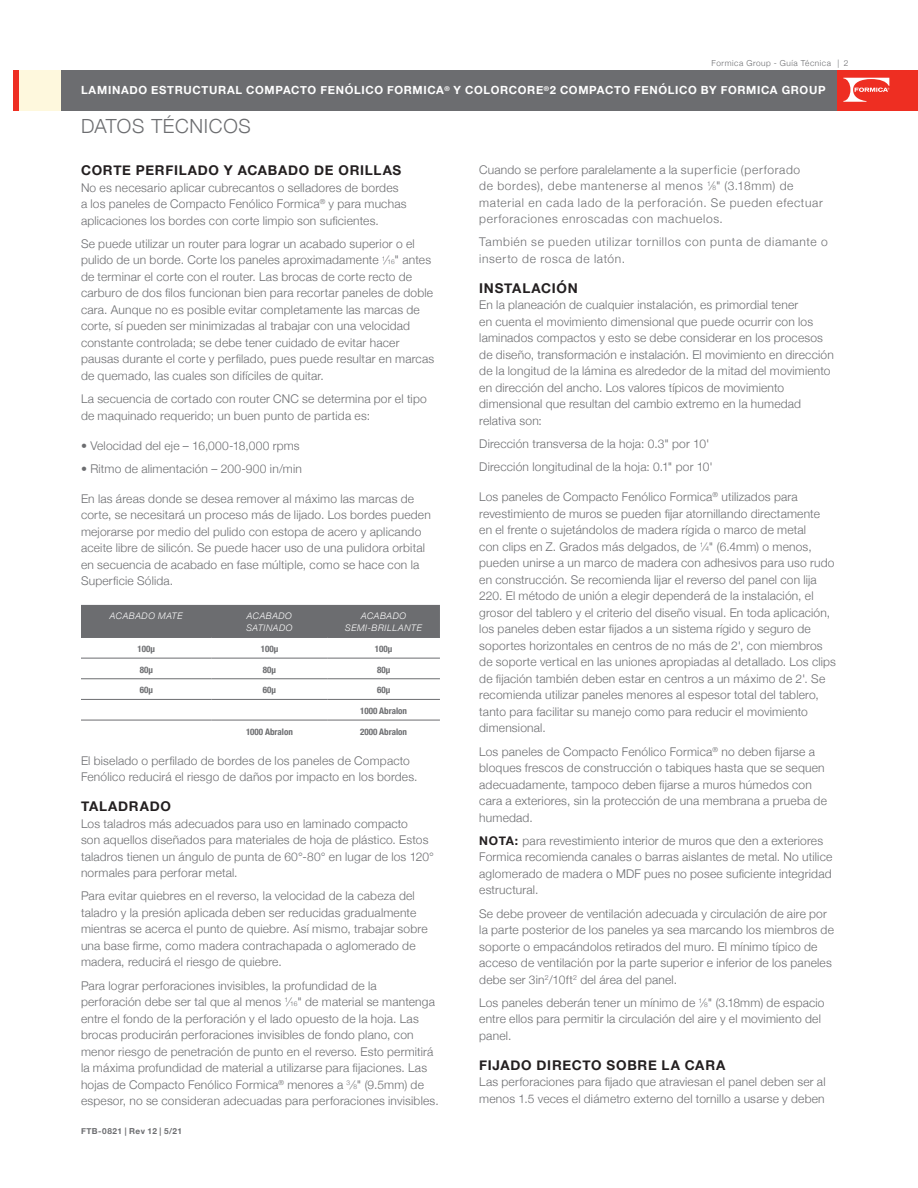
<style>
.page{position:relative;width:918px;height:1188px;background:#fff}
.page>*{position:absolute;margin:0;border:0;box-sizing:border-box;transform-origin:0 0}
.t1{font:300 19.5px "Helvetica Neue";letter-spacing:.035em;color:#6c6d70}
.Body_-_Grey{font:700 13.5px "Helvetica Neue";letter-spacing:.055em;color:#231f20}
.SubHead_-_Black{font:700 13.5px "Helvetica Neue";letter-spacing:.055em;color:#231f20}
.Body_-_Grey-2{font:300 12px/16.5px "Helvetica Neue";letter-spacing:.015em;color:#6c6d70}
.Body_-_Grey-3{font:300 12px/16.5px "Helvetica Neue";letter-spacing:.055em;color:#6c6d70}
.SubHead_-_Black-2{font:300 12px/16.5px "Helvetica Neue";letter-spacing:.015em;color:#6c6d70}
.t2{font:700 11.25px "Helvetica Neue";letter-spacing:.06em;color:#fff}
.Chart_Text{font:700 condensed 9px "Helvetica Neue";color:#6c6d70}
.Chart_Hed_White{font:italic 300 9px "Helvetica Neue";letter-spacing:.06em;color:#fff}
.t3{font:300 8.25px "Helvetica Neue";letter-spacing:.065em;color:#6c6d70}
.t4{font:700 8.25px "Helvetica Neue";letter-spacing:.05em;color:#6c6d70}
.s1{font-size:6.6px}
.s2{font-weight:700;color:#231f20}
</style>
<div class="page">
<div style="left:16px;top:70px;width:65px;height:40px;background:#fef8dd"></div>
<div style="left:14px;top:70px;width:5px;height:40px;background:#ee2e22"></div>
<div style="left:62px;top:70px;width:775px;height:40px;background:#6c6d70"></div>
<div style="left:837px;top:70px;width:81px;height:40px;background:#ee2e22"></div>
<svg style="left:843px;top:78px;width:46px;height:24px"></svg>
<div style="left:81px;top:605px;width:359px;height:32px;background:#6c6d70"></div>
<hr style="left:81px;top:637px;width:131px;height:1px;background:#6c6d70">
<hr style="left:212px;top:637px;width:115px;height:1px;background:#6c6d70">
<hr style="left:327px;top:637px;width:113px;height:1px;background:#6c6d70">
<hr style="left:81px;top:658px;width:131px;height:1px;background:#6c6d70">
<hr style="left:212px;top:658px;width:115px;height:1px;background:#6c6d70">
<hr style="left:327px;top:658px;width:113px;height:1px;background:#6c6d70">
<hr style="left:81px;top:678px;width:131px;height:1px;background:#6c6d70">
<hr style="left:212px;top:678px;width:115px;height:1px;background:#6c6d70">
<hr style="left:327px;top:678px;width:113px;height:1px;background:#6c6d70">
<hr style="left:81px;top:699px;width:131px;height:1px;background:#6c6d70">
<hr style="left:212px;top:699px;width:115px;height:1px;background:#6c6d70">
<hr style="left:327px;top:699px;width:113px;height:1px;background:#6c6d70">
<hr style="left:81px;top:720px;width:131px;height:1px;background:#6c6d70">
<hr style="left:212px;top:720px;width:115px;height:1px;background:#6c6d70">
<hr style="left:327px;top:720px;width:113px;height:1px;background:#6c6d70">
<p class="t3" style="left:712px;top:56px;width:138px">Formica Group - Guía Técnica | 2</p>
<p class="t2" style="left:81px;top:81px;width:746px">LAMINADO ESTRUCTURAL COMPACTO FENÓLICO FORMICA<sup>®</sup> Y COLORCORE<sup>®</sup>2 COMPACTO FENÓLICO BY FORMICA GROUP</p>
<h1 class="t1" style="left:81px;top:111px;width:171px">DATOS TÉCNICOS</h1>
<p class="Body_-_Grey-3" style="left:479px;top:160px;width:345px">Cuando se perfore paralelamente a la superficie (perforado<br>de bordes), debe mantenerse al menos <sup>1</sup>⁄<span class="s1">8</span>" (3.18mm) de material en cada lado de la perforación. Se pueden efectuar perforaciones enroscadas con machuelos.</p>
<p class="Body_-_Grey-3" style="left:479px;top:233px;width:350px">También se pueden utilizar tornillos con punta de diamante o inserto de rosca de latón.</p>
<p class="SubHead_-_Black" style="left:479px;top:277px;width:100px">INSTALACIÓN</p>
<p class="Body_-_Grey-2" style="left:479px;top:296px;width:356px">En la planeación de cualquier instalación, es primordial tener<br>en cuenta el movimiento dimensional que puede ocurrir con los laminados compactos y esto se debe considerar en los procesos de diseño, transformación e instalación. El movimiento en dirección de la longitud de la lámina es alrededor de la mitad del movimiento en dirección del ancho. Los valores típicos de movimiento dimensional que resultan del cambio extremo en la humedad</p>
<p class="Body_-_Grey-2" style="left:479px;top:411px;width:64px">relativa son:</p>
<p class="Body_-_Grey-2" style="left:479px;top:435px;width:232px">Dirección transversa de la hoja: 0.3" por 10'</p>
<p class="Body_-_Grey-2" style="left:479px;top:458px;width:235px">Dirección longitudinal de la hoja: 0.1" por 10'</p>
<p class="Body_-_Grey-2" style="left:479px;top:488px;width:358px">Los paneles de Compacto Fenólico Formica<sup>®</sup> utilizados para revestimiento de muros se pueden fijar atornillando directamente<br>en el frente o sujetándolos de madera rígida o marco de metal<br>con clips en Z. Grados más delgados, de <sup>1</sup>⁄<span class="s1">4</span>" (6.4mm) o menos, pueden unirse a un marco de madera con adhesivos para uso rudo en construcción. Se recomienda lijar el reverso del panel con lija 220. El método de unión a elegir dependerá de la instalación, el grosor del tablero y el criterio del diseño visual. En toda aplicación, los paneles deben estar fijados a un sistema rígido y seguro de soportes horizontales en centros de no más de 2', con miembros de soporte vertical en las uniones apropiadas al detallado. Los clips de fijación también deben estar en centros a un máximo de 2'. Se recomienda utilizar paneles menores al espesor total del tablero, tanto para facilitar su manejo como para reducir el movimiento dimensional.</p>
<p class="Body_-_Grey-2" style="left:479px;top:742px;width:349px">Los paneles de Compacto Fenólico Formica<sup>®</sup> no deben fijarse a bloques frescos de construcción o tabiques hasta que se sequen adecuadamente, tampoco deben fijarse a muros húmedos con cara a exteriores, sin la protección de una membrana a prueba de humedad.</p>
<p class="SubHead_-_Black-2" style="left:479px;top:831px;width:355px"><span class="s2">NOTA:</span> para revestimiento interior de muros que den a exteriores Formica recomienda canales o barras aislantes de metal. No utilice aglomerado de madera o MDF pues no posee suficiente integridad estructural.</p>
<p class="Body_-_Grey-2" style="left:479px;top:904px;width:356px">Se debe proveer de ventilación adecuada y circulación de aire por la parte posterior de los paneles ya sea marcando los miembros de soporte o empacándolos retirados del muro. El mínimo típico de acceso de ventilación por la parte superior e inferior de los paneles debe ser 3in<sup>2</sup>/10ft<sup>2</sup> del área del panel.</p>
<p class="Body_-_Grey-2" style="left:479px;top:993px;width:347px">Los paneles deberán tener un mínimo de <sup>1</sup>⁄<span class="s1">8</span>" (3.18mm) de espacio entre ellos para permitir la circulación del aire y el movimiento del panel.</p>
<p class="Body_-_Grey" style="left:479px;top:1054px;width:248px">FIJADO DIRECTO SOBRE LA CARA</p>
<p class="Body_-_Grey-2" style="left:479px;top:1073px;width:348px">Las perforaciones para fijado que atraviesan el panel deben ser al menos 1.5 veces el diámetro externo del tornillo a usarse y deben</p>
<p class="Body_-_Grey" style="left:81px;top:160px;width:322px">CORTE PERFILADO Y ACABADO DE ORILLAS</p>
<p class="Body_-_Grey-2" style="left:81px;top:178px;width:327px">No es necesario aplicar cubrecantos o selladores de bordes a los paneles de Compacto Fenólico Formica<sup>®</sup> y para muchas aplicaciones los bordes con corte limpio son suficientes.</p>
<p class="Body_-_Grey-2" style="left:81px;top:235px;width:355px">Se puede utilizar un router para lograr un acabado superior o el pulido de un borde. Corte los paneles aproximadamente <sup>1</sup>⁄<span class="s1">16</span>" antes de terminar el corte con el router. Las brocas de corte recto de carburo de dos filos funcionan bien para recortar paneles de doble cara. Aunque no es posible evitar completamente las marcas de corte, sí pueden ser minimizadas al trabajar con una velocidad constante controlada; se debe tener cuidado de evitar hacer pausas durante el corte y perfilado, pues puede resultar en marcas de quemado, las cuales son difíciles de quitar.</p>
<p class="Body_-_Grey-2" style="left:81px;top:390px;width:347px">La secuencia de cortado con router CNC se determina por el tipo de maquinado requerido; un buen punto de partida es:</p>
<p class="Body_-_Grey-2" style="left:81px;top:436px;width:220px">• Velocidad del eje – 16,000-18,000 rpms</p>
<p class="Body_-_Grey-2" style="left:81px;top:460px;width:222px">• Ritmo de alimentación – 200-900 in/min</p>
<p class="Body_-_Grey-2" style="left:81px;top:490px;width:351px">En las áreas donde se desea remover al máximo las marcas de corte, se necesitará un proceso más de lijado. Los bordes pueden mejorarse por medio del pulido con estopa de acero y aplicando aceite libre de silicón. Se puede hacer uso de una pulidora orbital en secuencia de acabado en fase múltiple, como se hace con la Superficie Sólida.</p>
<p class="Chart_Hed_White" style="left:110px;top:609px;width:74px">ACABADO MATE</p>
<p class="Chart_Hed_White" style="left:247px;top:609px;width:47px">ACABADO</p>
<p class="Chart_Hed_White" style="left:246px;top:621px;width:48px">SATINADO</p>
<p class="Chart_Hed_White" style="left:361px;top:609px;width:47px">ACABADO</p>
<p class="Chart_Hed_White" style="left:345px;top:621px;width:78px">SEMI-BRILLANTE</p>
<p class="Chart_Text" style="left:138px;top:641px;width:19px">100µ</p>
<p class="Chart_Text" style="left:261px;top:641px;width:19px">100µ</p>
<p class="Chart_Text" style="left:375px;top:641px;width:19px">100µ</p>
<p class="Chart_Text" style="left:140px;top:662px;width:15px">80µ</p>
<p class="Chart_Text" style="left:263px;top:662px;width:15px">80µ</p>
<p class="Chart_Text" style="left:377px;top:662px;width:15px">80µ</p>
<p class="Chart_Text" style="left:140px;top:683px;width:15px">60µ</p>
<p class="Chart_Text" style="left:263px;top:683px;width:15px">60µ</p>
<p class="Chart_Text" style="left:377px;top:683px;width:15px">60µ</p>
<p class="Chart_Text" style="left:360px;top:703px;width:48px">1000 Abralon</p>
<p class="Chart_Text" style="left:246px;top:724px;width:48px">1000 Abralon</p>
<p class="Chart_Text" style="left:360px;top:724px;width:48px">2000 Abralon</p>
<p class="Body_-_Grey-2" style="left:81px;top:751px;width:338px">El biselado o perfilado de bordes de los paneles de Compacto<br>Fenólico reducirá el riesgo de daños por impacto en los bordes.</p>
<p class="SubHead_-_Black" style="left:81px;top:796px;width:91px">TALADRADO</p>
<p class="Body_-_Grey-2" style="left:81px;top:814px;width:354px">Los taladros más adecuados para uso en laminado compacto<br>son aquellos diseñados para materiales de hoja de plástico. Estos taladros tienen un ángulo de punta de 60°-80° en lugar de los 120° normales para perforar metal.</p>
<p class="Body_-_Grey-2" style="left:81px;top:887px;width:348px">Para evitar quiebres en el reverso, la velocidad de la cabeza del taladro y la presión aplicada deben ser reducidas gradualmente mientras se acerca el punto de quiebre. Así mismo, trabajar sobre una base firme, como madera contrachapada o aglomerado de madera, reducirá el riesgo de quiebre.</p>
<p class="Body_-_Grey-2" style="left:81px;top:976px;width:359px">Para lograr perforaciones invisibles, la profundidad de la perforación debe ser tal que al menos <sup>1</sup>⁄<span class="s1">16</span>" de material se mantenga entre el fondo de la perforación y el lado opuesto de la hoja. Las brocas producirán perforaciones invisibles de fondo plano, con menor riesgo de penetración de punto en el reverso. Esto permitirá la máxima profundidad de material a utilizarse para fijaciones. Las hojas de Compacto Fenólico Formica<sup>®</sup> menores a <sup>3</sup> ⁄<span class="s1">8</span>" (9.5mm) de espesor, no se consideran adecuadas para perforaciones invisibles.</p>
<p class="t4" style="left:81px;top:1125px;width:103px">FTB-0821 | Rev 12 | 5/21</p>
</div>
